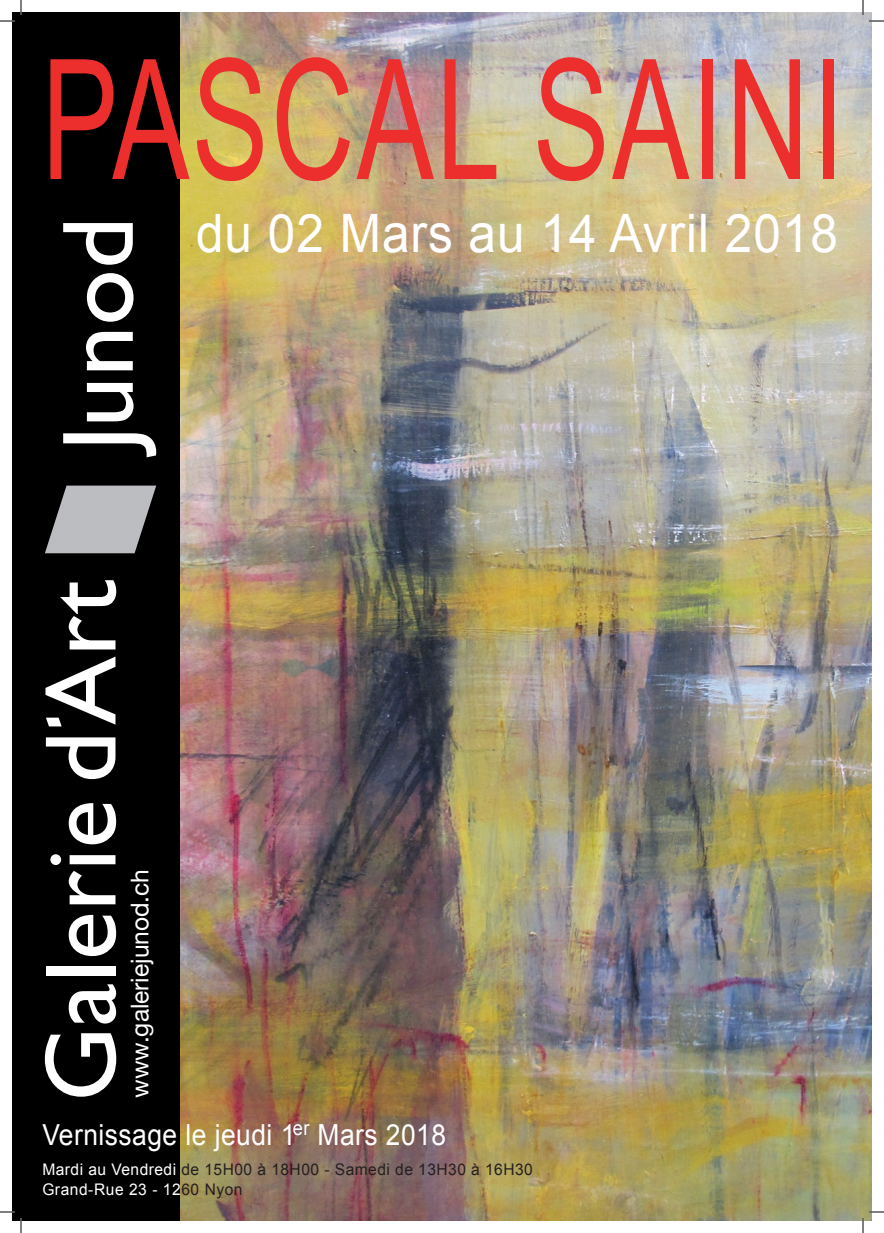
<style>
.page{position:relative;width:884px;height:1233px;background:#fff}
.page>*{position:absolute;margin:0;border:0;box-sizing:border-box;transform-origin:0 0}
.t1{font:167.2px "Arial";letter-spacing:.02em;color:#ec2e2c;scale:.69 1}
.t2{font:53px "Arial";letter-spacing:.02em;color:#fff;scale:.94 1}
.t3{font:29px "Arial";letter-spacing:.02em;color:#fff;scale:.91 1}
.t4{font:24.5px "Helvetica Neue";color:#fff}
.t5{font:16px/19.2px "Arial";letter-spacing:.03em;color:#231f20}
.s1{color:#fff}
</style>
<div class="page">
<div style="left:12px;top:12px;width:859px;height:1208px;background:#000"></div>
<img style="left:181px;top:12px;width:690px;height:1208px">
<svg style="left:63px;top:433px;width:93px;height:24px"></svg>
<svg style="left:87px;top:383px;width:47px;height:38px"></svg>
<svg style="left:86px;top:332px;width:47px;height:38px"></svg>
<svg style="left:87px;top:273px;width:47px;height:49px"></svg>
<svg style="left:63px;top:223px;width:70px;height:42px"></svg>
<svg style="left:45px;top:485px;width:111px;height:68px"></svg>
<svg style="left:45px;top:1033px;width:71px;height:63px"></svg>
<svg style="left:69px;top:984px;width:47px;height:39px"></svg>
<div style="left:46px;top:967px;width:69px;height:9px;background:#fff"></div>
<svg style="left:69px;top:915px;width:47px;height:41px"></svg>
<svg style="left:69px;top:871px;width:46px;height:33px"></svg>
<svg style="left:50px;top:854px;width:65px;height:11px"></svg>
<svg style="left:69px;top:803px;width:47px;height:41px"></svg>
<svg style="left:46px;top:737px;width:69px;height:42px"></svg>
<svg style="left:60px;top:580px;width:56px;height:69px"></svg>
<svg style="left:46px;top:656px;width:69px;height:70px"></svg>
<svg style="left:0;top:1211px;width:15px;height:1px"></svg>
<svg style="left:869px;top:1211px;width:15px;height:1px"></svg>
<svg style="left:0;top:0;width:22px;height:22px"></svg>
<svg style="left:20px;top:1218px;width:2px;height:15px"></svg>
<svg style="left:862px;top:0;width:22px;height:22px"></svg>
<svg style="left:862px;top:1218px;width:2px;height:15px"></svg>
<h1 class="t1" style="left:42px;top:28px;width:1164px">PASCAL SAINI</h1>
<h2 class="t2" style="left:196px;top:204px;width:684px">du 02 Mars au 14 Avril 2018</h2>
<h3 class="t4" style="left:125px;top:1097px;width:230px;rotate:-90deg">www.galeriejunod.ch</h3>
<h3 class="t3" style="left:42px;top:1119px;width:445px">Vernissage le jeudi 1<sup>er</sup> Mars 2018</h3>
<p class="t5" style="left:42px;top:1160px;width:492px"><span class="s1">Mardi au Vendredi</span> de 15H00 à 18H00 - Samedi de 13H30 à 16H30<br><span class="s1">Grand-Rue 23 - 12</span>60 Nyon</p>
</div>
